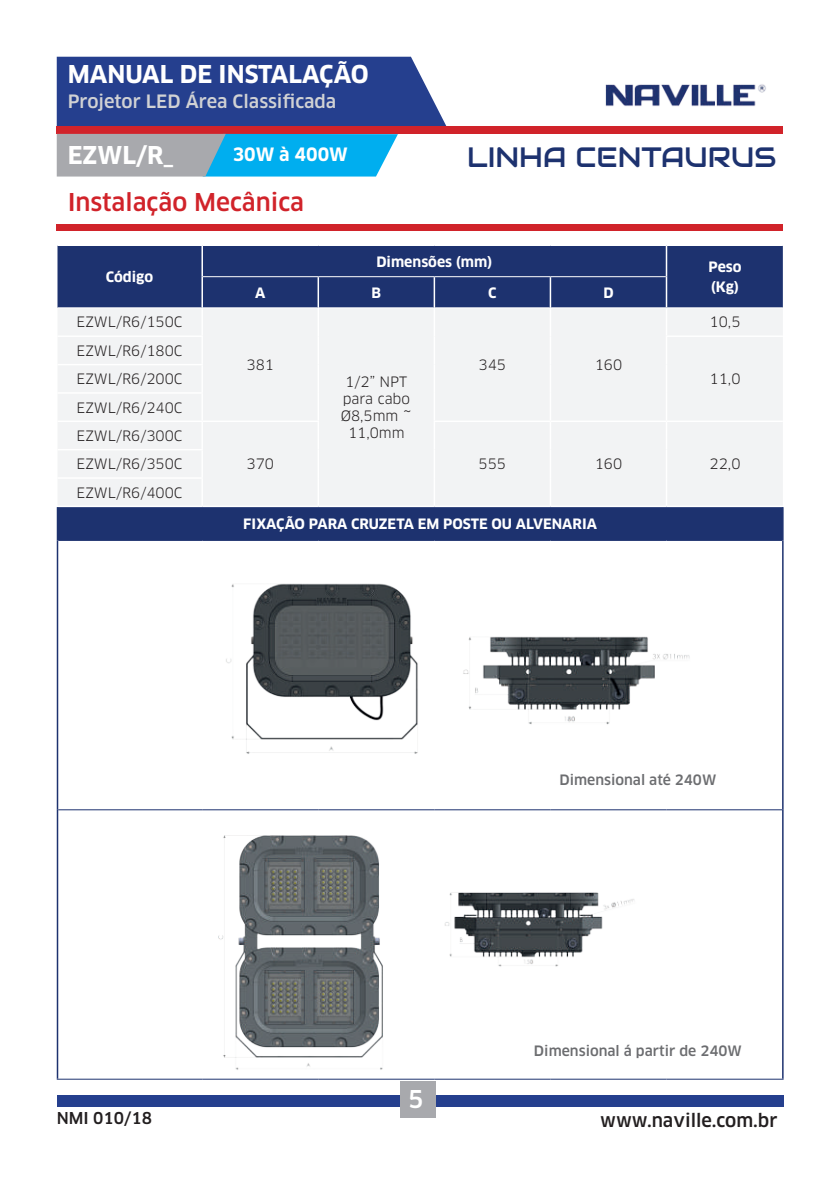
<style>
.page{position:relative;width:840px;height:1191px;background:#fff}
.page>*{position:absolute;margin:0;border:0;box-sizing:border-box;transform-origin:0 0}
.t1{font:28px "Audiowide";color:#1d326f}
.t2{font:700 24px "Clan OT";color:#fff}
.t3{font:500 24px "Clan OT";color:#d1232a}
.t4{font:500 24px "Clan OT";color:#fff}
.t5{font:500 18px "Clan OT";color:#d1d2d4}
.t6{font:500 18px "Clan OT";color:#231f20}
.t7{font:700 18px "Clan OT";color:#fff}
.t8{font:500 16px "Clan OT";color:#231f20}
.t9{font:14px/16.8px "Clan OT";color:#231f20;text-align:center}
.t10{font:700 14px/20px "Clan OT";color:#fff}
.t11{font:500 14px "Clan OT";color:#6c6d70}
</style>
<div class="page">
<div style="left:57px;top:1094px;width:725px;height:12px;background:#253f8e"></div>
<div style="left:399px;top:1081px;width:36px;height:37px;background:#a8a9ad"></div>
<div style="left:57px;top:126px;width:725px;height:8px;background:#d1232a"></div>
<svg style="left:57px;top:57px;width:390px;height:119px;background:#4f6da3"></svg>
<img style="left:605px;top:84px;width:161px;height:23px">
<div style="left:57px;top:224px;width:725px;height:6px;background:#d1232a"></div>
<div style="left:57px;top:246px;width:725px;height:294px;background:#1d326f"></div>
<div style="left:57px;top:308px;width:725px;height:197px;background:#f2f3f4"></div>
<hr style="left:203px;top:276px;width:115px;height:1px;background:#fff">
<hr style="left:318px;top:276px;width:116px;height:1px;background:#fff">
<hr style="left:434px;top:276px;width:116px;height:1px;background:#fff">
<hr style="left:550px;top:276px;width:115px;height:1px;background:#fff">
<hr style="left:57px;top:307px;width:144px;height:1px;background:#fff">
<hr style="left:203px;top:307px;width:114px;height:1px;background:#fff">
<hr style="left:319px;top:307px;width:114px;height:1px;background:#fff">
<hr style="left:435px;top:307px;width:114px;height:1px;background:#fff">
<hr style="left:551px;top:307px;width:115px;height:1px;background:#fff">
<hr style="left:201px;top:246px;width:2px;height:31px;background:#fff">
<hr style="left:201px;top:277px;width:2px;height:31px;background:#fff">
<hr style="left:317px;top:277px;width:2px;height:31px;background:#fff">
<hr style="left:433px;top:277px;width:2px;height:31px;background:#fff">
<hr style="left:549px;top:277px;width:2px;height:31px;background:#fff">
<hr style="left:201px;top:308px;width:2px;height:27px;background:#fff">
<hr style="left:317px;top:308px;width:2px;height:28px;background:#fff">
<hr style="left:433px;top:308px;width:2px;height:28px;background:#fff">
<hr style="left:549px;top:308px;width:2px;height:28px;background:#fff">
<hr style="left:57px;top:335px;width:146px;height:2px;background:#fff">
<hr style="left:201px;top:337px;width:2px;height:27px;background:#fff">
<hr style="left:317px;top:336px;width:2px;height:28px;background:#fff">
<hr style="left:433px;top:336px;width:2px;height:28px;background:#fff">
<hr style="left:549px;top:336px;width:2px;height:28px;background:#fff">
<hr style="left:665px;top:335px;width:117px;height:2px;background:#fff">
<hr style="left:57px;top:364px;width:146px;height:1px;background:#fff">
<hr style="left:201px;top:365px;width:2px;height:27px;background:#fff">
<hr style="left:317px;top:364px;width:2px;height:29px;background:#fff">
<hr style="left:433px;top:364px;width:2px;height:29px;background:#fff">
<hr style="left:549px;top:364px;width:2px;height:29px;background:#fff">
<hr style="left:57px;top:392px;width:146px;height:2px;background:#fff">
<hr style="left:201px;top:394px;width:2px;height:26px;background:#fff">
<hr style="left:317px;top:393px;width:2px;height:27px;background:#fff">
<hr style="left:433px;top:393px;width:2px;height:27px;background:#fff">
<hr style="left:549px;top:393px;width:2px;height:27px;background:#fff">
<hr style="left:57px;top:420px;width:145px;height:2px;background:#fff">
<hr style="left:202px;top:420px;width:117px;height:2px;background:#fff">
<hr style="left:201px;top:422px;width:2px;height:27px;background:#fff">
<hr style="left:317px;top:422px;width:2px;height:28px;background:#fff">
<hr style="left:433px;top:420px;width:117px;height:2px;background:#fff">
<hr style="left:433px;top:422px;width:2px;height:28px;background:#fff">
<hr style="left:550px;top:420px;width:116px;height:2px;background:#fff">
<hr style="left:549px;top:422px;width:2px;height:28px;background:#fff">
<hr style="left:666px;top:420px;width:116px;height:2px;background:#fff">
<hr style="left:57px;top:449px;width:146px;height:1px;background:#fff">
<hr style="left:201px;top:450px;width:2px;height:27px;background:#fff">
<hr style="left:317px;top:450px;width:2px;height:28px;background:#fff">
<hr style="left:433px;top:450px;width:2px;height:28px;background:#fff">
<hr style="left:549px;top:450px;width:2px;height:28px;background:#fff">
<hr style="left:57px;top:477px;width:146px;height:2px;background:#fff">
<hr style="left:201px;top:479px;width:2px;height:26px;background:#fff">
<hr style="left:317px;top:478px;width:2px;height:27px;background:#fff">
<hr style="left:433px;top:478px;width:2px;height:27px;background:#fff">
<hr style="left:549px;top:478px;width:2px;height:27px;background:#fff">
<hr style="left:57px;top:505px;width:145px;height:2px;background:#fff">
<hr style="left:202px;top:505px;width:116px;height:2px;background:#fff">
<hr style="left:318px;top:505px;width:116px;height:2px;background:#fff">
<hr style="left:434px;top:505px;width:116px;height:2px;background:#fff">
<hr style="left:550px;top:505px;width:116px;height:2px;background:#fff">
<hr style="left:666px;top:505px;width:117px;height:2px;background:#fff">
<hr style="left:58px;top:540px;width:144px;height:1px;background:#1d326f">
<hr style="left:202px;top:540px;width:116px;height:1px;background:#1d326f">
<hr style="left:318px;top:540px;width:116px;height:1px;background:#1d326f">
<hr style="left:434px;top:540px;width:116px;height:1px;background:#1d326f">
<hr style="left:550px;top:540px;width:116px;height:1px;background:#1d326f">
<hr style="left:666px;top:540px;width:115px;height:1px;background:#1d326f">
<hr style="left:57px;top:507px;width:1px;height:33px;background:#1d326f">
<hr style="left:781px;top:507px;width:2px;height:33px;background:#1d326f">
<hr style="left:57px;top:540px;width:1px;height:270px;background:#1d326f">
<hr style="left:781px;top:540px;width:2px;height:270px;background:#1d326f">
<hr style="left:57px;top:810px;width:1px;height:268px;background:#1d326f">
<hr style="left:781px;top:810px;width:2px;height:268px;background:#1d326f">
<hr style="left:58px;top:809px;width:144px;height:1px;background:#1d326f">
<hr style="left:202px;top:809px;width:116px;height:1px;background:#1d326f">
<hr style="left:318px;top:809px;width:116px;height:1px;background:#1d326f">
<hr style="left:434px;top:809px;width:116px;height:1px;background:#1d326f">
<hr style="left:550px;top:809px;width:116px;height:1px;background:#1d326f">
<hr style="left:666px;top:809px;width:115px;height:1px;background:#1d326f">
<hr style="left:57px;top:1078px;width:145px;height:1px;background:#1d326f">
<hr style="left:202px;top:1078px;width:116px;height:1px;background:#1d326f">
<hr style="left:318px;top:1078px;width:116px;height:1px;background:#1d326f">
<hr style="left:434px;top:1078px;width:116px;height:1px;background:#1d326f">
<hr style="left:550px;top:1078px;width:116px;height:1px;background:#1d326f">
<hr style="left:666px;top:1078px;width:117px;height:1px;background:#1d326f">
<hr style="left:665px;top:246px;width:2px;height:31px;background:#fff">
<hr style="left:665px;top:277px;width:2px;height:30px;background:#fff">
<hr style="left:665px;top:308px;width:2px;height:27px;background:#fff">
<hr style="left:665px;top:337px;width:2px;height:27px;background:#fff">
<hr style="left:665px;top:364px;width:2px;height:29px;background:#fff">
<hr style="left:665px;top:393px;width:2px;height:27px;background:#fff">
<hr style="left:665px;top:422px;width:2px;height:28px;background:#fff">
<hr style="left:665px;top:450px;width:2px;height:28px;background:#fff">
<hr style="left:665px;top:478px;width:2px;height:27px;background:#fff">
<hr style="left:666px;top:307px;width:116px;height:1px;background:#fff">
<img style="left:226px;top:583px;width:464px;height:171px">
<img style="left:193px;top:810px;width:453px;height:260px">
<h2 class="t2" style="left:68px;top:60px;width:302px">MANUAL DE INSTALAÇÃO</h2>
<p class="t5" style="left:68px;top:91px;width:270px">Projetor LED Área Classificada</p>
<h2 class="t2" style="left:68px;top:141px;width:107px">EZWL/R_</h2>
<p class="t7" style="left:232px;top:144px;width:117px">30W à 400W</p>
<h2 class="t3" style="left:68px;top:188px;width:238px">Instalação Mecânica</h2>
<h1 class="t1" style="left:467px;top:139px;width:310px">LINHA CENTAURUS</h1>
<p class="t10" style="left:106px;top:267px;width:49px">Código</p>
<p class="t9" style="left:76px;top:314px;width:107px">EZWL/R6/150C</p>
<p class="t9" style="left:76px;top:336px;width:107px;line-height:28.4px;text-align:left">EZWL/R6/180C<br>EZWL/R6/200C</p>
<p class="t9" style="left:76px;top:393px;width:107px;line-height:28.4px;text-align:justify">EZWL/R6/240C EZWL/R6/300C EZWL/R6/350C</p>
<p class="t9" style="left:76px;top:484px;width:107px">EZWL/R6/400C</p>
<p class="t10" style="left:376px;top:252px;width:117px">Dimensões (mm)</p>
<p class="t10" style="left:708px;top:257px;width:35px">Peso (Kg)</p>
<p class="t10" style="left:255px;top:283px;width:12px">A</p>
<p class="t10" style="left:371px;top:283px;width:11px">B</p>
<p class="t10" style="left:488px;top:283px;width:10px">C</p>
<p class="t10" style="left:603px;top:283px;width:12px">D</p>
<p class="t9" style="left:246px;top:356px;width:29px">381</p>
<p class="t9" style="left:340px;top:374px;width:73px">1/2” NPT para cabo<br>Ø8,5mm ~<br>11,0mm</p>
<p class="t9" style="left:478px;top:356px;width:29px">345</p>
<p class="t9" style="left:594px;top:356px;width:29px">160</p>
<p class="t9" style="left:709px;top:314px;width:32px">10,5</p>
<p class="t9" style="left:709px;top:371px;width:32px">11,0</p>
<p class="t9" style="left:246px;top:456px;width:29px">370</p>
<p class="t9" style="left:478px;top:456px;width:29px">555</p>
<p class="t9" style="left:594px;top:456px;width:29px">160</p>
<p class="t9" style="left:709px;top:456px;width:32px">22,0</p>
<p class="t10" style="left:243px;top:514px;width:355px">FIXAÇÃO PARA CRUZETA EM POSTE OU ALVENARIA</p>
<p class="t11" style="left:559px;top:772px;width:158px">Dimensional até 240W</p>
<p class="t8" style="left:57px;top:1108px;width:97px">NMI 010/18</p>
<h2 class="t4" style="left:408px;top:1085px;width:17px">5</h2>
<p class="t11" style="left:533px;top:1042px;width:209px">Dimensional á partir de 240W</p>
<p class="t6" style="left:600px;top:1109px;width:179px">www.naville.com.br</p>
</div>
